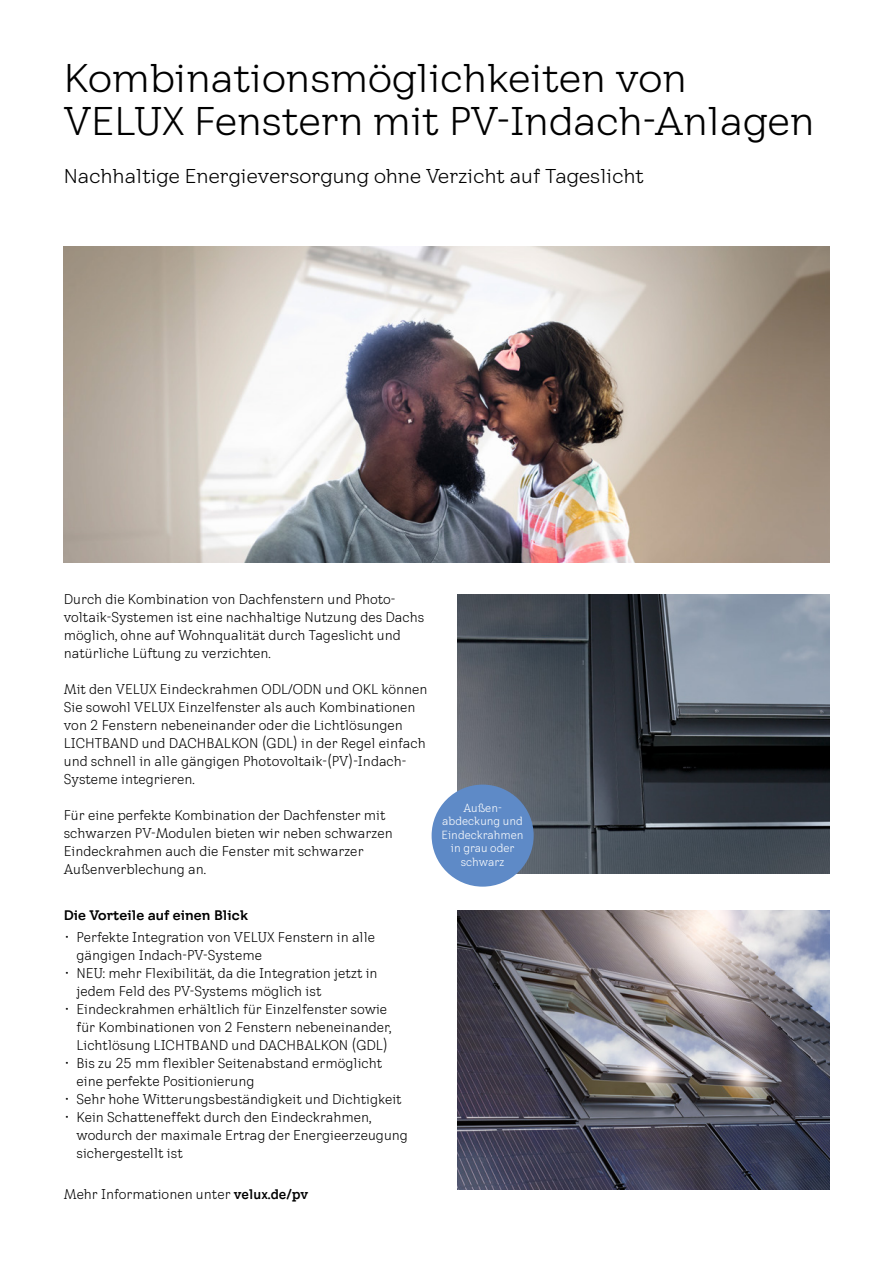
<style>
.page{position:relative;width:893px;height:1263px;background:#fff}
.page>*{position:absolute;margin:0;border:0;box-sizing:border-box;transform-origin:0 0}
.C_Headline_Light_55_55{font:39px/43.5px "VELUX Transform Headline";color:#000}
.C_Headline_Light_18_16_5{font:19.5px "VELUX Transform Headline";color:#000}
.C_Body_9_11_reg__10___Baseline______LANG{font:13.5px/18px "VELUX Transform";color:#000}
.C_Body_bullit_9_11_reg_-10___Baseline{font:13.5px "VELUX Transform";color:#000}
.C_Headline_Light_18_16_5-2{font:700 13.5px "VELUX Transform Headline";color:#000}
.C_TABLE_Body_6_5_7_5_reg_-10{font:11.25px/13.5px "VELUX Transform";color:#fff;text-align:center}
.s1{font-weight:700}
</style>
<div class="page">
<img style="left:457px;top:910px;width:372px;height:279px">
<img style="left:457px;top:594px;width:372px;height:280px">
<img style="left:64px;top:247px;width:765px;height:315px">
<div style="left:432px;top:784px;width:102px;height:103px;background:#5e8ac7;border-radius:50%"></div>
<p class="C_Headline_Light_55_55" style="left:64px;top:55px;width:752px">Kombinationsmöglichkeiten von<br>VELUX Fenstern mit PV-Indach-Anlagen</p>
<p class="C_Headline_Light_18_16_5" style="left:64px;top:164px;width:582px">Nachhaltige Energieversorgung ohne Verzicht auf Tageslicht</p>
<p class="C_Body_9_11_reg__10___Baseline______LANG" style="left:64px;top:590px;width:362px">Durch die Kombination von Dachfenstern und Photo&shy;voltaik-Systemen ist eine nachhaltige Nutzung des Dachs möglich, ohne auf Wohnqualität durch Tageslicht und natürliche Lüftung zu verzichten.</p>
<p class="C_Body_9_11_reg__10___Baseline______LANG" style="left:64px;top:680px;width:365px">Mit den VELUX Eindeckrahmen ODL/ODN und OKL können Sie sowohl VELUX Einzelfenster als auch Kombinationen von 2 Fenstern nebeneinander oder die Lichtlösungen LICHTBAND und DACHBALKON (GDL) in der Regel einfach und schnell in alle gängigen Photovoltaik-(PV)-Indach-Systeme integrieren.</p>
<p class="C_Body_9_11_reg__10___Baseline______LANG" style="left:64px;top:806px;width:330px">Für eine perfekte Kombination der Dachfenster mit schwarzen PV-Modulen bieten wir neben schwarzen Eindeckrahmen auch die Fenster mit schwarzer Außenverblechung an.</p>
<p class="C_Headline_Light_18_16_5-2" style="left:64px;top:907px;width:186px">Die Vorteile auf einen Blick</p>
<p class="C_Body_9_11_reg__10___Baseline______LANG" style="left:77px;top:928px;width:300px;text-indent:-13px">• Perfekte Integration von VELUX Fenstern in alle gängigen Indach-PV-Systeme</p>
<p class="C_Body_9_11_reg__10___Baseline______LANG" style="left:77px;top:964px;width:303px;text-indent:-13px">• NEU: mehr Flexibilität, da die Integration jetzt in jedem Feld des PV-Systems möglich ist</p>
<p class="C_Body_9_11_reg__10___Baseline______LANG" style="left:77px;top:1000px;width:316px;text-indent:-13px">• Eindeckrahmen erhältlich für Einzelfenster sowie für Kombinationen von 2 Fenstern nebeneinander,<br>Lichtlösung LICHTBAND und DACHBALKON (GDL)</p>
<p class="C_Body_9_11_reg__10___Baseline______LANG" style="left:77px;top:1054px;width:307px;text-indent:-13px">• Bis zu 25 mm flexibler Seitenabstand ermöglicht eine perfekte Positionierung</p>
<p class="C_Body_9_11_reg__10___Baseline______LANG" style="left:64px;top:1090px;width:339px">• Sehr hohe Witterungsbeständigkeit und Dichtigkeit</p>
<p class="C_Body_9_11_reg__10___Baseline______LANG" style="left:77px;top:1108px;width:333px;text-indent:-13px">• Kein Schatteneffekt durch den Eindeckrahmen, wodurch der maximale Ertrag der Energieerzeugung sichergestellt ist</p>
<p class="C_Body_bullit_9_11_reg_-10___Baseline" style="left:64px;top:1186px;width:246px">Mehr Informationen unter <span class="s1">velux.de/pv</span></p>
<p class="C_TABLE_Body_6_5_7_5_reg_-10" style="left:442px;top:801px;width:84px">Außen&shy;abdeckung und<br>Eindeckrahmen</p>
<p class="C_TABLE_Body_6_5_7_5_reg_-10" style="left:451px;top:841px;width:65px">in grau oder schwarz</p>
</div>
